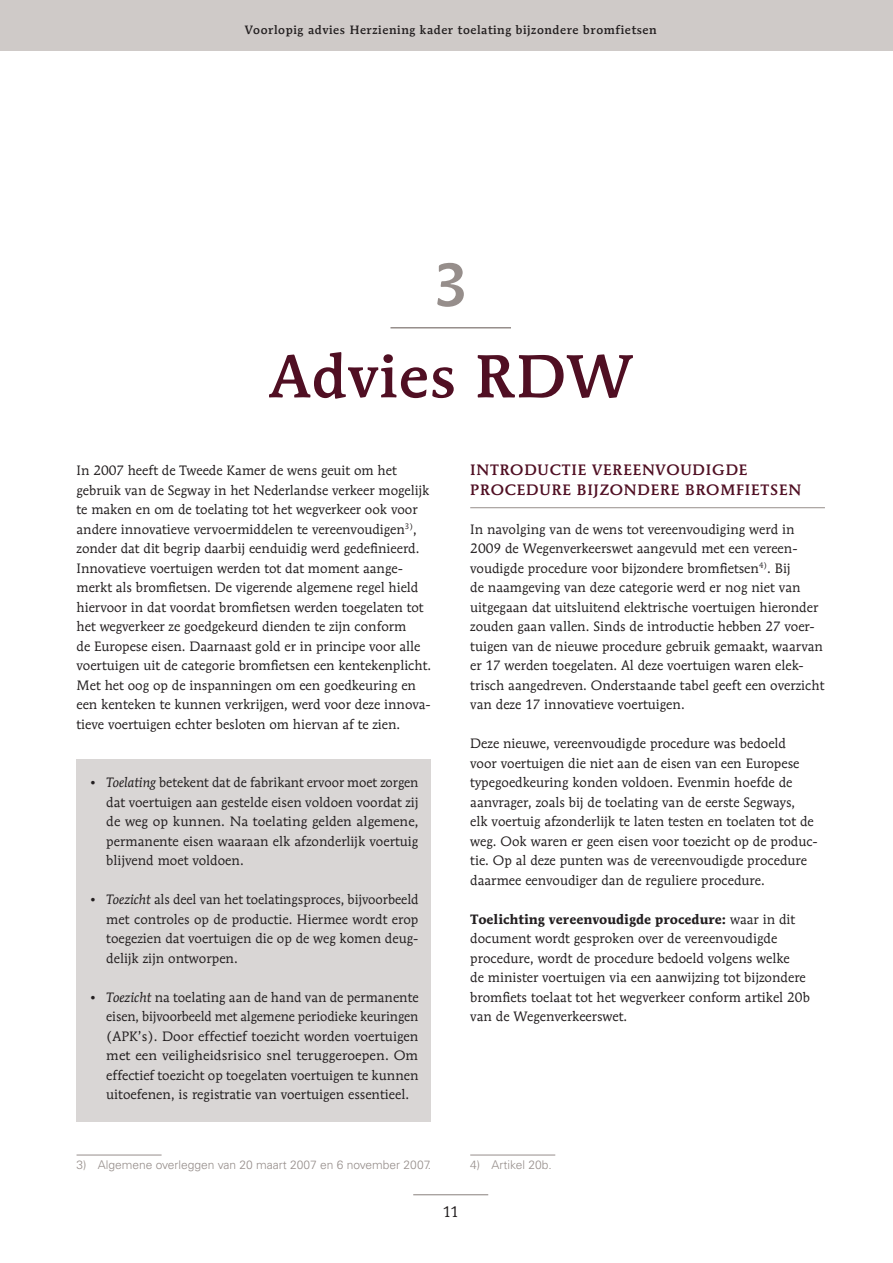
<style>
.page{position:relative;width:893px;height:1263px;background:#fff}
.page>*{position:absolute;margin:0;border:0;box-sizing:border-box;transform-origin:0 0}
.t1{font:500 60px "Mendoza Roman Std";letter-spacing:.02em;color:#500f23}
.t2{font:500 60px "Mendoza Roman Std";color:#968e8b}
.t3{font:500 15px/19.5px "Mendoza Roman Std";letter-spacing:.05em;color:#500f23}
.t4{font:15px "Mendoza Roman Std";color:#231f20}
.t5{font:13.5px/19.5px "Mendoza Roman Std";color:#231f20}
.t6{font:300 12px "Univers LT Std";color:#968e8b}
.t7{font:500 12px "Mendoza Roman Std";letter-spacing:.05em;color:#231f20}
.s1{font-style:italic}
.s2{font-weight:700}
</style>
<div class="page">
<div style="left:0;top:0;width:893px;height:51px;background:#cfcac8"></div>
<hr style="left:413px;top:1194px;width:75px;height:1px;background:#968e8b">
<hr style="left:390px;top:327px;width:121px;height:1px;background:#968e8b">
<div style="left:77px;top:760px;width:354px;height:128px;background:#d9d6d5"></div>
<div style="left:77px;top:877px;width:354px;height:108px;background:#d9d6d5"></div>
<div style="left:77px;top:974px;width:354px;height:148px;background:#d9d6d5"></div>
<hr style="left:77px;top:1155px;width:85px;height:1px;background:#968e8b">
<hr style="left:470px;top:507px;width:355px;height:1px;background:#968e8b">
<hr style="left:470px;top:1155px;width:85px;height:1px;background:#968e8b">
<p class="t7" style="left:245px;top:22px;width:413px">Voorlopig advies Herziening kader toelating bijzondere bromfietsen</p>
<h1 class="t2" style="left:432px;top:248px;width:38px">3</h1>
<h1 class="t1" style="left:269px;top:339px;width:366px">Advies RDW</h1>
<p class="t5" style="left:77px;top:460px;width:356px">In 2007 heeft de Tweede Kamer de wens geuit om het gebruik van de Segway in het Nederlandse verkeer mogelijk te maken en om de toelating tot het wegverkeer ook voor andere innovatieve vervoermiddelen te vereenvoudigen<sup>3)</sup>, zonder dat dit begrip daarbij eenduidig werd gedefinieerd.<br>Innovatieve voertuigen werden tot dat moment aange&shy;merkt als bromfietsen. De vigerende algemene regel hield hiervoor in dat voordat bromfietsen werden toegelaten tot het wegverkeer ze goedgekeurd dienden te zijn conform<br>de Europese eisen. Daarnaast gold er in principe voor alle voertuigen uit de categorie bromfietsen een kentekenplicht.<br>Met het oog op de inspanningen om een goedkeuring en een kenteken te kunnen verkrijgen, werd voor deze innova&shy;tieve voertuigen echter besloten om hiervan af te zien.</p>
<p class="t5" style="left:106px;top:772px;width:314px;text-align:justify;text-indent:-17px">• <span class="s1">Toelating</span> betekent dat de fabrikant ervoor moet zorgen dat voertuigen aan gestelde eisen voldoen voordat zij de weg op kunnen. Na toelating gelden algemene, permanente eisen waaraan elk afzonderlijk voertuig blijvend moet voldoen.</p>
<p class="t5" style="left:106px;top:889px;width:314px;text-align:justify;text-indent:-17px">• <span class="s1">Toezicht</span> als deel van het toelatingsproces, bijvoorbeeld met controles op de productie. Hiermee wordt erop toegezien dat voertuigen die op de weg komen deug&shy;delijk zijn ontworpen.</p>
<p class="t5" style="left:106px;top:987px;width:314px;text-align:justify;text-indent:-17px">• <span class="s1">Toezicht</span> na toelating aan de hand van de permanente eisen, bijvoorbeeld met algemene periodieke keuringen (APK’s). Door effectief toezicht worden voertuigen met een veiligheidsrisico snel teruggeroepen. Om effectief toezicht op toegelaten voertuigen te kunnen uitoefenen, is registratie van voertuigen essentieel.</p>
<p class="t3" style="left:470px;top:460px;width:332px">INTRODUCTIE VEREENVOUDIGDE<br>PROCEDURE BIJZONDERE BROMFIETSEN</p>
<p class="t5" style="left:470px;top:519px;width:356px">In navolging van de wens tot vereenvoudiging werd in 2009 de Wegenverkeerswet aangevuld met een vereen&shy;voudigde procedure voor bijzondere bromfietsen<sup>4)</sup>. Bij<br>de naamgeving van deze categorie werd er nog niet van uitgegaan dat uitsluitend elektrische voertuigen hieronder zouden gaan vallen. Sinds de introductie hebben 27 voer&shy;tuigen van de nieuwe procedure gebruik gemaakt, waarvan er 17 werden toegelaten. Al deze voertuigen waren elek&shy;trisch aangedreven. Onderstaande tabel geeft een overzicht van deze 17 innovatieve voertuigen.</p>
<p class="t5" style="left:470px;top:733px;width:349px">Deze nieuwe, vereenvoudigde procedure was bedoeld<br>voor voertuigen die niet aan de eisen van een Europese typegoedkeuring konden voldoen. Evenmin hoefde de aanvrager, zoals bij de toelating van de eerste Segways,<br>elk voertuig afzonderlijk te laten testen en toelaten tot de weg. Ook waren er geen eisen voor toezicht op de produc&shy;tie. Op al deze punten was de vereenvoudigde procedure daarmee eenvoudiger dan de reguliere procedure.</p>
<p class="t5" style="left:470px;top:909px;width:341px"><span class="s2">Toelichting vereenvoudigde procedure:</span> waar in dit document wordt gesproken over de vereenvoudigde procedure, wordt de procedure bedoeld volgens welke<br>de minister voertuigen via een aanwijzing tot bijzondere bromfiets toelaat tot het wegverkeer conform artikel 20b van de Wegenverkeerswet.</p>
<p class="t6" style="left:77px;top:1158px;width:356px">3) Algemene overleggen van 20 maart 2007 en 6 november 2007.</p>
<p class="t6" style="left:470px;top:1158px;width:83px">4) Artikel 20b.</p>
<p class="t4" style="left:443px;top:1202px;width:18px">11</p>
</div>
